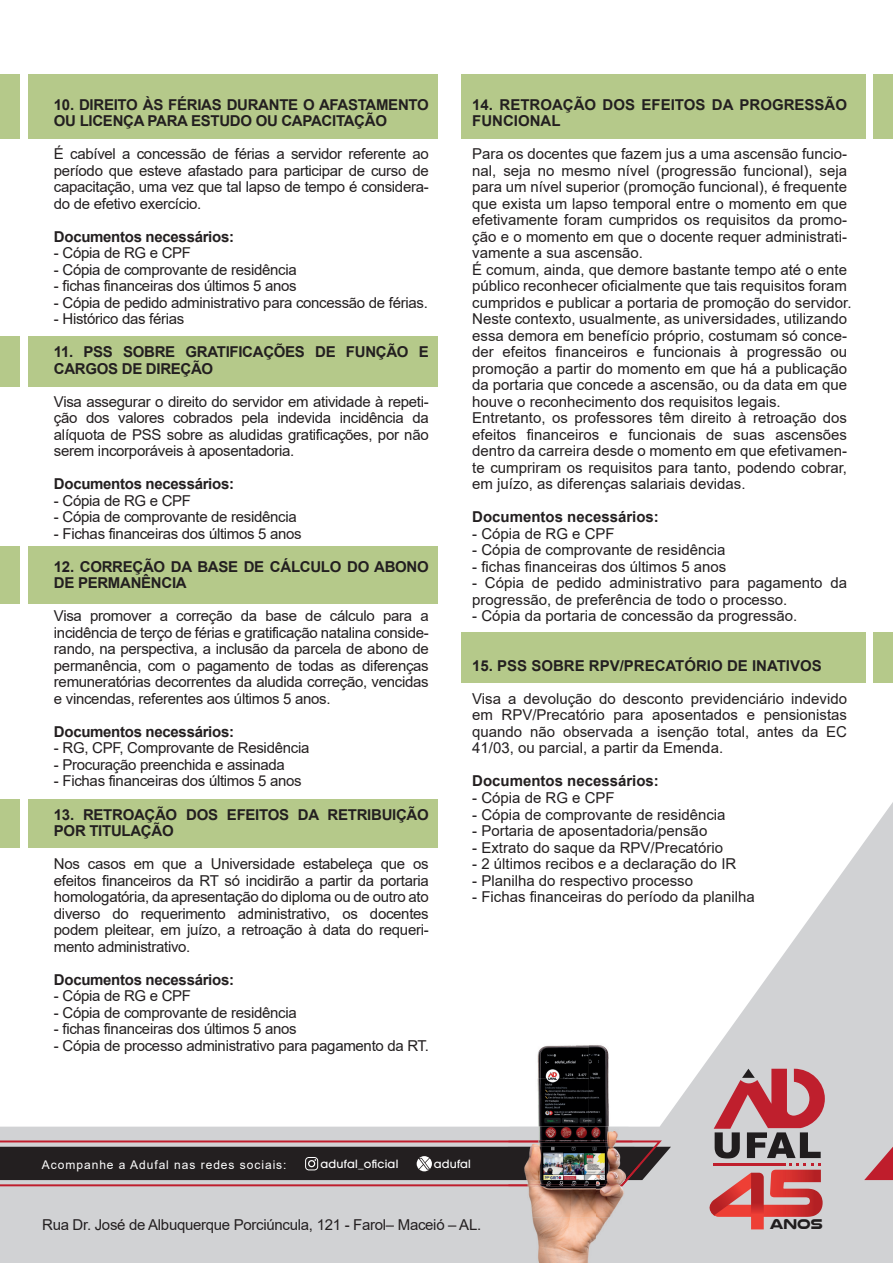
<style>
.page{position:relative;width:893px;height:1263px;background:#fff}
.page>*{position:absolute;margin:0;border:0;box-sizing:border-box;transform-origin:0 0}
.t1{font:15px/16.5px "Arial";color:#231f20;text-align:justify}
.t2{font:15px "Arial";letter-spacing:-.02em;color:#231f20}
.t3{font:700 15px/16.5px "Arial";letter-spacing:-.02em;color:#231f20}
.t4{font:700 15px/16.5px "Arial";color:#231f20}
.t5{font:700 14.55px "Nulshock Rg";color:#201d1e}
.t6{font:12px "Arial";letter-spacing:.08em;color:#fff}
.t7{font:500 11.25px "ITC Avant Garde Pro";letter-spacing:.02em;color:#fff}
</style>
<div class="page">
<div style="left:461px;top:74px;width:404px;height:64px;background:#b5c98a"></div>
<div style="left:873px;top:74px;width:20px;height:64px;background:#b5c98a"></div>
<div style="left:461px;top:632px;width:404px;height:51px;background:#b5c98a"></div>
<div style="left:873px;top:632px;width:20px;height:51px;background:#b5c98a"></div>
<div style="left:28px;top:74px;width:409px;height:64px;background:#b5c98a"></div>
<div style="left:0;top:74px;width:20px;height:64px;background:#b5c98a"></div>
<div style="left:28px;top:336px;width:409px;height:51px;background:#b5c98a"></div>
<div style="left:0;top:336px;width:20px;height:51px;background:#b5c98a"></div>
<div style="left:28px;top:547px;width:409px;height:57px;background:#b5c98a"></div>
<div style="left:0;top:547px;width:20px;height:57px;background:#b5c98a"></div>
<div style="left:28px;top:799px;width:409px;height:48px;background:#b5c98a"></div>
<div style="left:0;top:799px;width:20px;height:48px;background:#b5c98a"></div>
<svg style="left:0;top:802px;width:893px;height:461px"></svg>
<svg style="left:864px;top:1147px;width:29px;height:33px"></svg>
<img style="left:514px;top:1030px;width:75px;height:48px">
<img style="left:589px;top:1030px;width:39px;height:96px">
<img style="left:510px;top:1078px;width:79px;height:48px">
<img style="left:508px;top:1126px;width:88px;height:14px">
<img style="left:596px;top:1126px;width:44px;height:92px">
<img style="left:507px;top:1186px;width:89px;height:32px">
<img style="left:515px;top:1217px;width:110px;height:46px">
<svg style="left:0;top:1140px;width:671px;height:46px;background:#5b4b4c"></svg>
<svg style="left:705px;top:1069px;width:120px;height:160px;background:#bf8387"></svg>
<p class="t3" style="left:54px;top:97px;width:376px">10. DIREITO ÀS FÉRIAS DURANTE O AFASTAMENTO<br>OU LICENÇA PARA ESTUDO OU CAPACITAÇÃO</p>
<p class="t1" style="left:54px;top:146px;width:376px">É cabível a concessão de férias a servidor referente ao período que esteve afastado para participar de curso de capacitação, uma vez que tal lapso de tempo é considera&shy;do de efetivo exercício.</p>
<p class="t3" style="left:54px;top:229px;width:182px">Documentos necessários:</p>
<p class="t2" style="left:54px;top:243px;width:139px">- Cópia de RG e CPF</p>
<p class="t2" style="left:54px;top:259px;width:244px">- Cópia de comprovante de residência</p>
<p class="t2" style="left:54px;top:276px;width:244px">- fichas financeiras dos últimos 5 anos</p>
<p class="t2" style="left:54px;top:292px;width:375px">- Cópia de pedido administrativo para concessão de férias.</p>
<p class="t2" style="left:54px;top:309px;width:132px">- Histórico das férias</p>
<p class="t3" style="left:54px;top:344px;width:376px">11. PSS SOBRE GRATIFICAÇÕES DE FUNÇÃO E<br>CARGOS DE DIREÇÃO</p>
<p class="t1" style="left:54px;top:393px;width:376px">Visa assegurar o direito do servidor em atividade à repeti&shy;ção dos valores cobrados pela indevida incidência da alíquota de PSS sobre as aludidas gratificações, por não serem incorporáveis à aposentadoria.</p>
<p class="t3" style="left:54px;top:476px;width:182px">Documentos necessários:</p>
<p class="t2" style="left:54px;top:490px;width:139px">- Cópia de RG e CPF</p>
<p class="t2" style="left:54px;top:507px;width:244px">- Cópia de comprovante de residência</p>
<p class="t2" style="left:54px;top:523px;width:249px">- Fichas financeiras dos últimos 5 anos</p>
<p class="t3" style="left:54px;top:559px;width:376px">12. CORREÇÃO DA BASE DE CÁLCULO DO ABONO<br>DE PERMANÊNCIA</p>
<p class="t1" style="left:54px;top:608px;width:376px">Visa promover a correção da base de cálculo para a incidência de terço de férias e gratificação natalina conside&shy;rando, na perspectiva, a inclusão da parcela de abono de permanência, com o pagamento de todas as diferenças remuneratórias decorrentes da aludida correção, vencidas e vincendas, referentes aos últimos 5 anos.</p>
<p class="t3" style="left:54px;top:724px;width:182px">Documentos necessários:</p>
<p class="t2" style="left:54px;top:738px;width:257px">- RG, CPF, Comprovante de Residência</p>
<p class="t2" style="left:54px;top:754px;width:233px">- Procuração preenchida e assinada</p>
<p class="t2" style="left:54px;top:771px;width:249px">- Fichas financeiras dos últimos 5 anos</p>
<p class="t3" style="left:54px;top:806px;width:376px">13. RETROAÇÃO DOS EFEITOS DA RETRIBUIÇÃO<br>POR TITULAÇÃO</p>
<p class="t1" style="left:54px;top:855px;width:376px">Nos casos em que a Universidade estabeleça que os efeitos financeiros da RT só incidirão a partir da portaria homologatória, da apresentação do diploma ou de outro ato diverso do requerimento administrativo, os docentes podem pleitear, em juízo, a retroação à data do requeri&shy;mento administrativo.</p>
<p class="t3" style="left:54px;top:971px;width:182px">Documentos necessários:</p>
<p class="t2" style="left:54px;top:985px;width:139px">- Cópia de RG e CPF</p>
<p class="t2" style="left:54px;top:1002px;width:244px">- Cópia de comprovante de residência</p>
<p class="t2" style="left:54px;top:1018px;width:244px">- fichas financeiras dos últimos 5 anos</p>
<p class="t2" style="left:54px;top:1035px;width:377px">- Cópia de processo administrativo para pagamento da RT.</p>
<p class="t4" style="left:472px;top:97px;width:376px">14. RETROAÇÃO DOS EFEITOS DA PROGRESSÃO<br>FUNCIONAL</p>
<p class="t1" style="left:472px;top:146px;width:381px;text-align:left">Para os docentes que fazem jus a uma ascensão funcio&shy;nal, seja no mesmo nível (progressão funcional), seja para um nível superior (promoção funcional), é frequente que exista um lapso temporal entre o momento em que efetivamente foram cumpridos os requisitos da promo&shy;ção e o momento em que o docente requer administrati&shy;vamente a sua ascensão.<br>É comum, ainda, que demore bastante tempo até o ente público reconhecer oficialmente que tais requisitos foram cumpridos e publicar a portaria de promoção do servidor.<br>Neste contexto, usualmente, as universidades, utilizando essa demora em benefício próprio, costumam só conce&shy;der efeitos financeiros e funcionais à progressão ou promoção a partir do momento em que há a publicação da portaria que concede a ascensão, ou da data em que houve o reconhecimento dos requisitos legais.<br>Entretanto, os professores têm direito à retroação dos efeitos financeiros e funcionais de suas ascensões dentro da carreira desde o momento em que efetivamen&shy;te cumpriram os requisitos para tanto, podendo cobrar, em juízo, as diferenças salariais devidas.</p>
<p class="t4" style="left:472px;top:509px;width:188px">Documentos necessários:</p>
<p class="t1" style="left:472px;top:525px;width:144px">- Cópia de RG e CPF</p>
<p class="t1" style="left:472px;top:542px;width:255px">- Cópia de comprovante de residência</p>
<p class="t1" style="left:472px;top:558px;width:256px">- fichas financeiras dos últimos 5 anos</p>
<p class="t1" style="left:472px;top:575px;width:376px">- Cópia de pedido administrativo para pagamento da progressão, de preferência de todo o processo.</p>
<p class="t1" style="left:472px;top:608px;width:327px">- Cópia da portaria de concessão da progressão.</p>
<p class="t4" style="left:472px;top:658px;width:351px">15. PSS SOBRE RPV/PRECATÓRIO DE INATIVOS</p>
<p class="t1" style="left:472px;top:690px;width:376px">Visa a devolução do desconto previdenciário indevido em RPV/Precatório para aposentados e pensionistas quando não observada a isenção total, antes da EC 41/03, ou parcial, a partir da Emenda.</p>
<p class="t4" style="left:472px;top:773px;width:188px">Documentos necessários:</p>
<p class="t1" style="left:472px;top:789px;width:144px">- Cópia de RG e CPF</p>
<p class="t1" style="left:472px;top:806px;width:255px">- Cópia de comprovante de residência</p>
<p class="t1" style="left:472px;top:822px;width:237px">- Portaria de aposentadoria/pensão</p>
<p class="t1" style="left:472px;top:839px;width:252px">- Extrato do saque da RPV/Precatório</p>
<p class="t1" style="left:472px;top:855px;width:266px">- 2 últimos recibos e a declaração do IR</p>
<p class="t1" style="left:472px;top:872px;width:222px">- Planilha do respectivo processo</p>
<p class="t1" style="left:472px;top:888px;width:284px">- Fichas financeiras do período da planilha</p>
<p class="t6" style="left:42px;top:1156px;width:246px">Acompanhe a Adufal nas redes sociais:</p>
<p class="t7" style="left:321px;top:1157px;width:79px">adufal_oficial</p>
<p class="t7" style="left:434px;top:1157px;width:39px">adufal</p>
<p class="t2" style="left:42px;top:1214px;width:441px">Rua Dr. José de Albuquerque Porciúncula, 121 - Farol– Maceió – AL.</p>
<p class="t5" style="left:770px;top:1215px;width:54px">ANOS</p>
</div>
